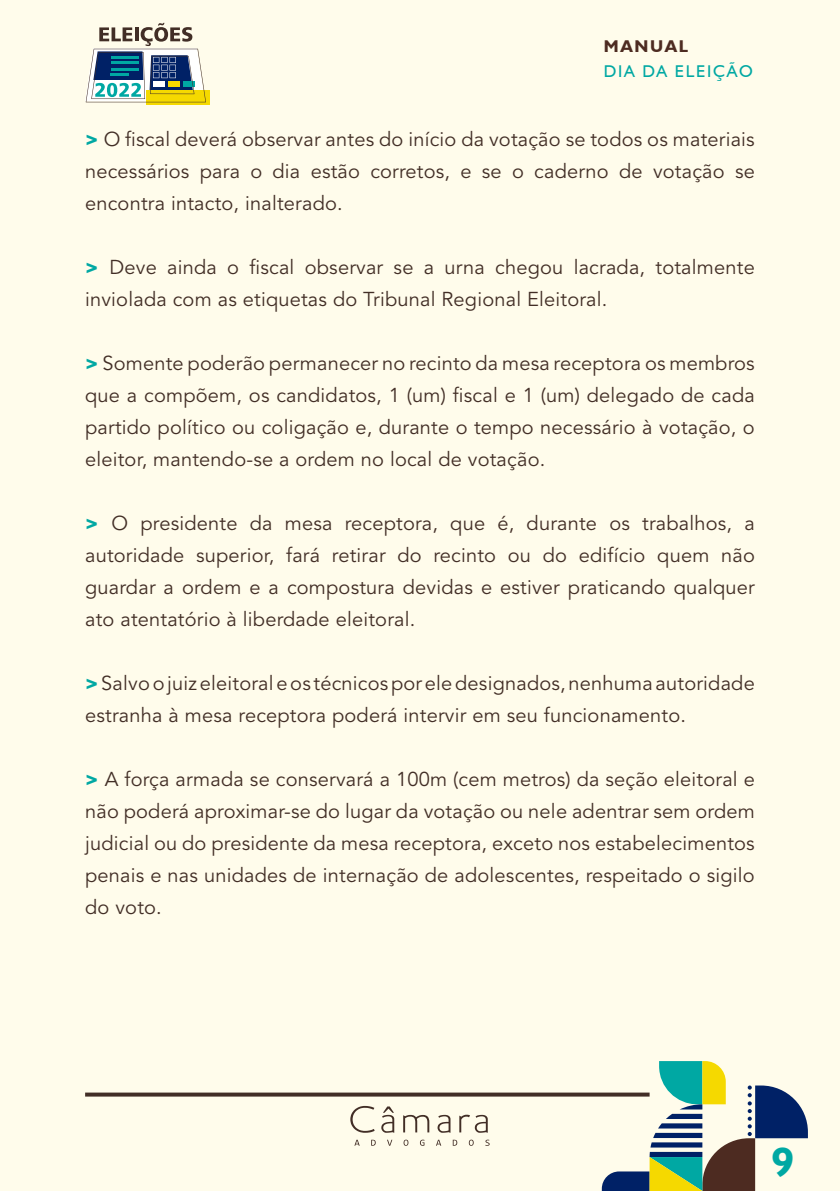
<style>
.page{position:relative;width:840px;height:1191px;background:#fff}
.page>*{position:absolute;margin:0;border:0;box-sizing:border-box;transform-origin:0 0}
.t1{font:700 42px "Humanist 521 BT";color:#00a8a3}
.t2{font:20px/32px "Avenir LT Std";letter-spacing:.01em;color:#422e26;text-align:justify}
.t3{font:17px "Humanist 521 BT";letter-spacing:.1em;color:#00a8a3}
.t4{font:700 17px "Humanist 521 BT";letter-spacing:.1em;color:#4d2b21}
.s1{font-weight:900;color:#00a8a3}
</style>
<div class="page">
<div style="left:0;top:0;width:839px;height:1191px;background:#fffceb"></div>
<svg style="left:85px;top:1092px;width:516px;height:4px;background:#5d4b42"></svg>
<svg style="left:601px;top:1061px;width:206px;height:130px"></svg>
<svg style="left:147px;top:90px;width:63px;height:15px"></svg>
<svg style="left:85px;top:23px;width:121px;height:79px"></svg>
<svg style="left:354px;top:1139px;width:135px;height:6px"></svg>
<svg style="left:350px;top:1106px;width:137px;height:26px"></svg>
<p class="t4" style="left:603px;top:35px;width:86px">MANUAL</p>
<p class="t3" style="left:603px;top:60px;width:150px">DIA DA ELEIÇÃO</p>
<p class="t2" style="left:85px;top:123px;width:670px"><span class="s1">&gt;</span> O fiscal deverá observar antes do início da votação se todos os materiais necessários para o dia estão corretos, e se o caderno de votação se encontra intacto, inalterado.</p>
<p class="t2" style="left:85px;top:251px;width:670px"><span class="s1">&gt;</span> Deve ainda o fiscal observar se a urna chegou lacrada, totalmente inviolada com as etiquetas do Tribunal Regional Eleitoral.</p>
<p class="t2" style="left:85px;top:347px;width:671px"><span class="s1">&gt;</span> Somente poderão permanecer no recinto da mesa receptora os membros que a compõem, os candidatos, 1 (um) fiscal e 1 (um) delegado de cada partido político ou coligação e, durante o tempo necessário à votação, o eleitor, mantendo-se a ordem no local de votação.</p>
<p class="t2" style="left:85px;top:507px;width:671px"><span class="s1">&gt;</span> O presidente da mesa receptora, que é, durante os trabalhos, a autoridade superior, fará retirar do recinto ou do edifício quem não guardar a ordem e a compostura devidas e estiver praticando qualquer ato atentatório à liberdade eleitoral.</p>
<p class="t2" style="left:85px;top:667px;width:670px"><span class="s1">&gt;</span> Salvo o juiz eleitoral e os técnicos por ele designados, nenhuma autoridade estranha à mesa receptora poderá intervir em seu funcionamento.</p>
<p class="t2" style="left:85px;top:763px;width:671px"><span class="s1">&gt;</span> A força armada se conservará a 100m (cem metros) da seção eleitoral e não poderá aproximar-se do lugar da votação ou nele adentrar sem ordem judicial ou do presidente da mesa receptora, exceto nos estabelecimentos penais e nas unidades de internação de adolescentes, respeitado o sigilo do voto.</p>
<h1 class="t1" style="left:771px;top:1136px;width:24px">9</h1>
</div>
